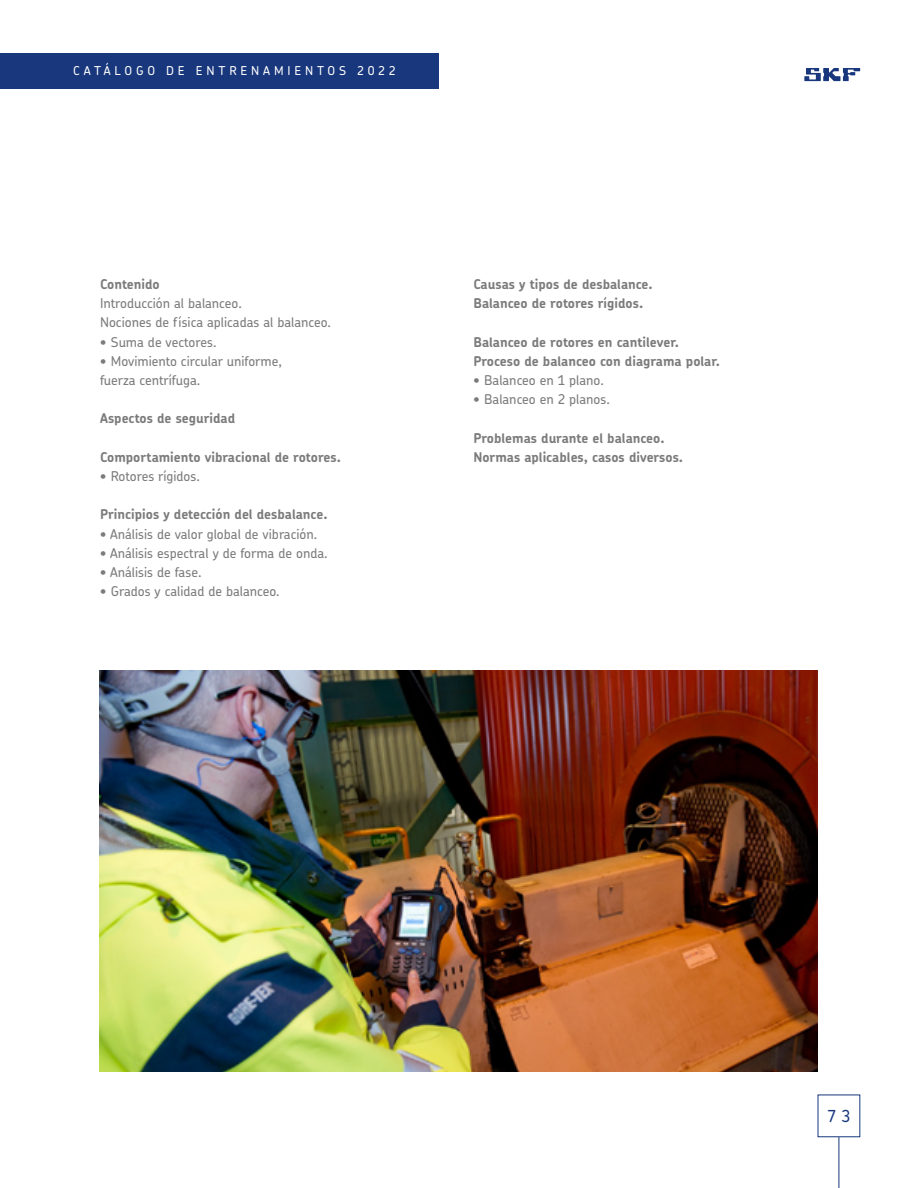
<style>
.page{position:relative;width:918px;height:1188px;background:#fff}
.page>*{position:absolute;margin:0;border:0;box-sizing:border-box;transform-origin:0 0}
.t1{font:500 16.5px "SKF Chevin OT";color:#18377c}
.t2{font:500 13.5px/19.2px "SKF Chevin OT";color:#7c7b7b}
.t3{font:700 13.5px/19.2px "SKF Chevin OT";color:#7c7b7b}
.t4{font:500 12.3px "SKF Chevin OT";letter-spacing:.315em;color:#fff}
</style>
<div class="page">
<div style="left:0;top:53px;width:438px;height:36px;background:#18377c"></div>
<hr style="left:839px;top:1137px;width:1px;height:51px;background:#18377c">
<svg style="left:804px;top:68px;width:56px;height:13px"></svg>
<img style="left:100px;top:671px;width:717px;height:400px">
<p class="t4" style="left:73px;top:59px;width:324px">CATÁLOGO DE ENTRENAMIENTOS 2022</p>
<p class="t3" style="left:100px;top:274px;width:61px">Contenido</p>
<p class="t2" style="left:100px;top:292px;width:233px">Introducción al balanceo.<br>Nociones de física aplicadas al balanceo.</p>
<p class="t2" style="left:100px;top:331px;width:118px">• Suma de vectores.</p>
<p class="t2" style="left:100px;top:350px;width:183px">• Movimiento circular uniforme, fuerza centrífuga.</p>
<p class="t3" style="left:100px;top:408px;width:137px">Aspectos de seguridad</p>
<p class="t3" style="left:100px;top:447px;width:242px">Comportamiento vibracional de rotores.</p>
<p class="t2" style="left:100px;top:465px;width:101px">• Rotores rígidos.</p>
<p class="t3" style="left:100px;top:504px;width:229px">Principios y detección del desbalance.</p>
<p class="t2" style="left:100px;top:522px;width:219px">• Análisis de valor global de vibración.</p>
<p class="t2" style="left:100px;top:542px;width:229px">• Análisis espectral y de forma de onda.</p>
<p class="t2" style="left:100px;top:561px;width:103px">• Análisis de fase.</p>
<p class="t2" style="left:100px;top:580px;width:181px">• Grados y calidad de balanceo.</p>
<p class="t3" style="left:473px;top:274px;width:181px">Causas y tipos de desbalance.<br>Balanceo de rotores rígidos.</p>
<p class="t3" style="left:473px;top:331px;width:248px">Balanceo de rotores en cantilever.<br>Proceso de balanceo con diagrama polar.</p>
<p class="t2" style="left:473px;top:369px;width:132px">• Balanceo en 1 plano.</p>
<p class="t2" style="left:473px;top:388px;width:138px">• Balanceo en 2 planos.</p>
<p class="t3" style="left:473px;top:427px;width:211px">Problemas durante el balanceo.<br>Normas aplicables, casos diversos.</p>
<p class="t1" style="left:827px;top:1101px;width:25px">7 3</p>
</div>
